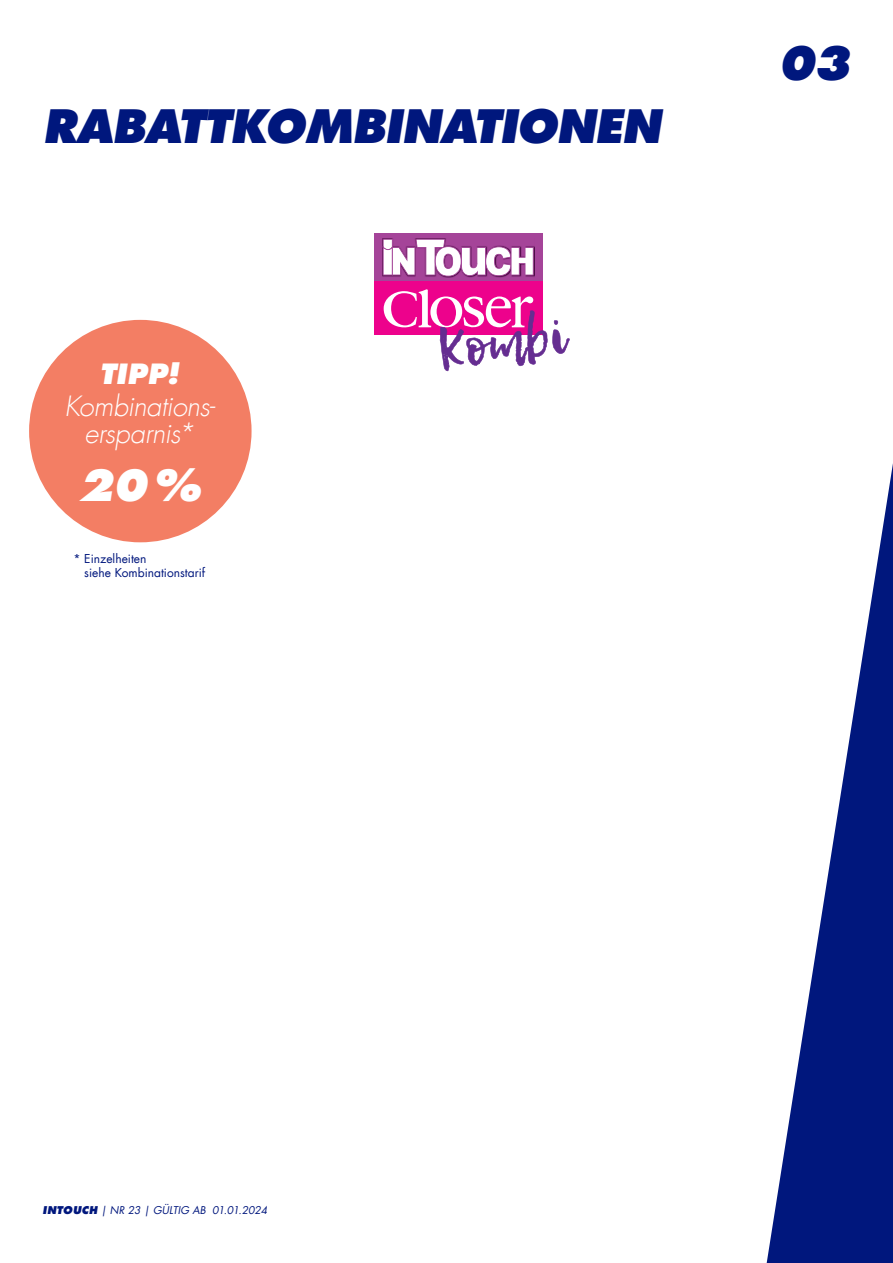
<style>
.page{position:relative;width:893px;height:1263px;background:#fff}
.page>*{position:absolute;margin:0;border:0;box-sizing:border-box;transform-origin:0 0}
.t1{font:italic 800 45px "Futura Com";letter-spacing:-.02em;color:#00177d}
.t2{font:italic 800 42px "Futura Com";color:#fff}
.t3{font:italic 300 27.3px/27.3px "Futura Com";letter-spacing:-.02em;color:#fff;text-align:center}
.t4{font:italic 800 27.3px "Futura Com";color:#fff}
.t5{font:12px/14.4px "Futura Com";color:#00177d}
.t6{font:italic 10.5px "Futura Com";color:#00177d}
.s1{font-weight:800}
</style>
<div class="page">
<svg style="left:767px;top:463px;width:126px;height:800px"></svg>
<div style="left:374px;top:234px;width:169px;height:48px;background:#a54499"></div>
<img style="left:382px;top:238px;width:153px;height:40px">
<svg style="left:383px;top:239px;width:151px;height:38px"></svg>
<div style="left:374px;top:282px;width:169px;height:53px;background:#ed028c"></div>
<svg style="left:384px;top:289px;width:186px;height:82px"></svg>
<div style="left:29px;top:320px;width:223px;height:222px;background:#f37e64;border-radius:50%"></div>
<h1 class="t1" style="left:43px;top:96px;width:620px">RABATTKOMBINATIONEN</h1>
<h3 class="t4" style="left:99px;top:355px;width:81px">TIPP!</h3>
<h3 class="t3" style="left:65px;top:392px;width:152px">Kombinations&shy;ersparnis*</h3>
<h2 class="t2" style="left:78px;top:456px;width:124px">20%</h2>
<p class="t5" style="left:84px;top:551px;width:122px;text-indent:-11px">* Einzelheiten<br>siehe Kombinationstarif</p>
<h1 class="t1" style="left:778px;top:32px;width:74px">03</h1>
<p class="t6" style="left:43px;top:1203px;width:226px"><span class="s1">INTOUCH</span> | NR 23 | GÜLTIG AB 01.01.2024</p>
</div>
